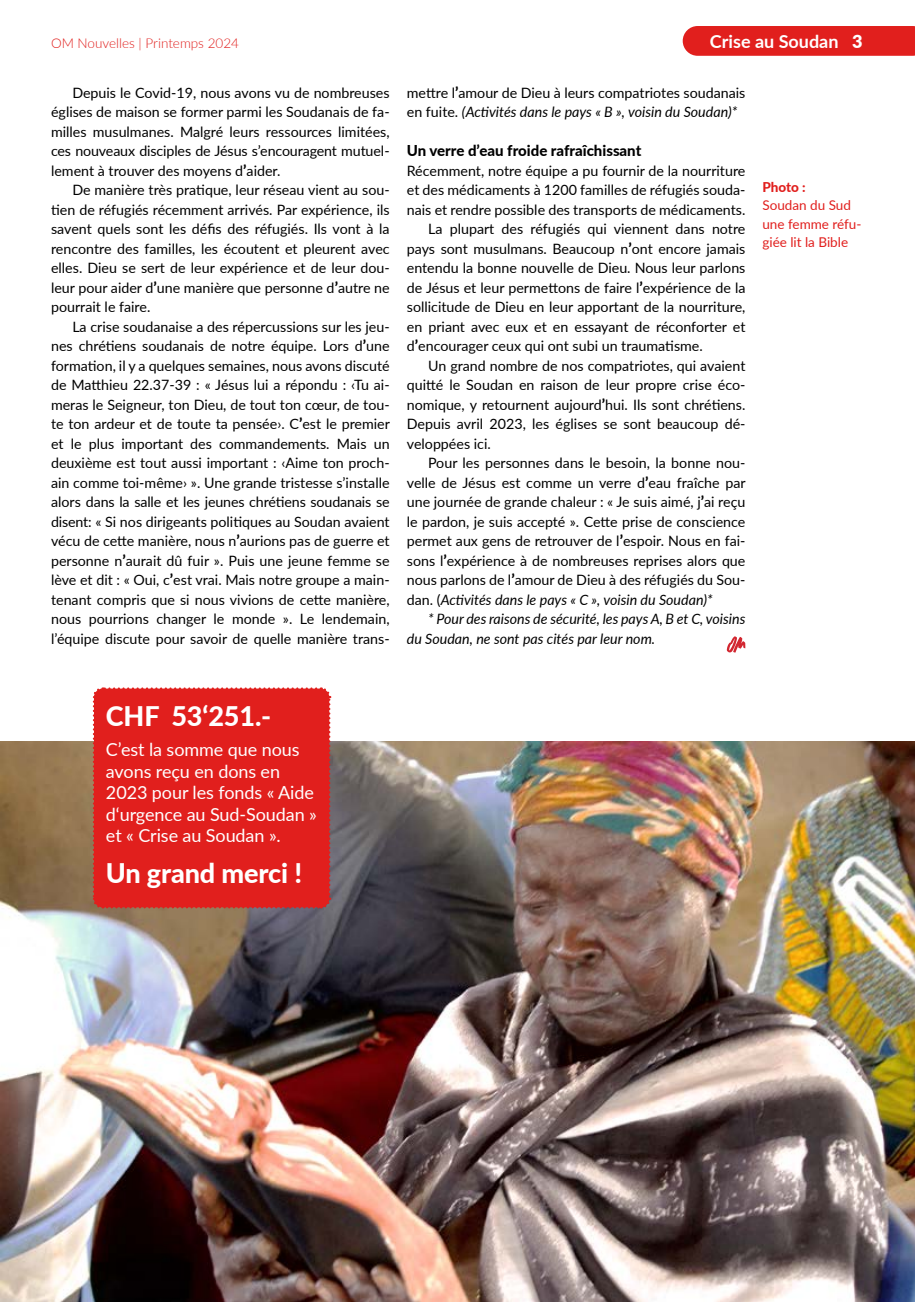
<style>
.page{position:relative;width:915px;height:1302px;background:#fff}
.page>*{position:absolute;margin:0;border:0;box-sizing:border-box;transform-origin:0 0}
.t1{font:800 27px "Lato";letter-spacing:-.005em;color:#fff}
.t2{font:18px/21.6px "Lato";letter-spacing:-.005em;color:#fff}
.t3{font:700 18px "Lato";color:#fff}
.t4{font:800 15px "Lato";color:#000}
.t5{font:14.25px/19.5px "Lato";color:#000;text-align:justify}
.t6{font:italic 14.25px "Lato";color:#000}
.t7{font:13.5px/18.5px "Lato";color:#e11f1d}
.t8{font:300 13.5px "Lato";color:#e11f1d}
.t9{font:800 13.5px "Lato";color:#e11f1d}
.s1{font-weight:800;font-size:15px}
.s2{font-weight:900}
.s3{font-style:italic}
.s4{font-style:normal}
</style>
<div class="page">
<svg style="left:726px;top:636px;width:19px;height:16px"></svg>
<div style="left:682px;top:26px;width:232px;height:30px;background:#e11f1d"></div>
<img style="left:0;top:741px;width:914px;height:560px">
<div style="left:91px;top:687px;width:240px;height:222px;background:#e11f1d"></div>
<p class="t8" style="left:51px;top:34px;width:189px">OM Nouvelles | Printemps 2024</p>
<p class="t5" style="left:51px;top:82px;width:340px;text-indent:21px">Depuis le Covid-19, nous avons vu de nombreuses églises de maison se former parmi les Soudanais de fa&shy;milles musulmanes. Malgré leurs ressources limitées, ces nouveaux disciples de Jésus s’encouragent mutuel&shy;lement à trouver des moyens d<span class="s1">’</span>aider.</p>
<p class="t5" style="left:51px;top:179px;width:340px;text-indent:21px">De manière très pratique, leur réseau vient au sou&shy;tien de réfugiés récemment arrivés. Par expérience, ils savent quels sont les défis des réfugiés. Ils vont à la rencontre des familles, les écoutent et pleurent avec elles. Dieu se sert de leur expérience et de leur dou&shy;leur pour aider d<span class="s1">’</span>une manière que personne d<span class="s1">’</span>autre ne pourrait le faire.</p>
<p class="t5" style="left:51px;top:316px;width:340px;text-indent:21px">La crise soudanaise a des répercussions sur les jeu&shy;nes chrétiens soudanais de notre équipe. Lors d<span class="s1">’</span>une formation, il y a quelques semaines, nous avons discuté de Matthieu 22.37-39 : « Jésus lui a répondu : ‹Tu ai&shy;meras le Seigneur, ton Dieu, de tout ton cœur, de tou&shy;te ton ardeur et de toute ta pensée›. C<span class="s1">’</span>est le premier et le plus important des commandements. Mais un deuxième est tout aussi important : ‹Aime ton proch&shy;ain comme toi-même› ». Une grande tristesse s’installe alors dans la salle et les jeunes chrétiens soudanais se disent: « Si nos dirigeants politiques au Soudan avaient vécu de cette manière, nous n<span class="s1">’</span>aurions pas de guerre et personne n<span class="s1">’</span>aurait dû fuir ». Puis une jeune femme se lève et dit : « Oui, c<span class="s1">’</span>est vrai. Mais notre groupe a main&shy;tenant compris que si nous vivions de cette manière, nous pourrions changer le monde ». Le lendemain, l’équipe discute pour savoir de quelle manière trans-</p>
<p class="t3" style="left:709px;top:28px;width:154px">Crise au Soudan <span class="s2">3</span></p>
<p class="t5" style="left:406px;top:82px;width:340px">mettre l<span class="s1">’</span>amour de Dieu à leurs compatriotes soudanais en fuite. <span class="s3">(Activités dans le pays « B », voisin du Soudan)*</span></p>
<p class="t4" style="left:406px;top:139px;width:236px">Un verre d’eau froide rafraîchissant</p>
<p class="t5" style="left:406px;top:160px;width:340px">Récemment, notre équipe a pu fournir de la nourriture</p>
<p class="t5" style="left:406px;top:179px;width:340px">et des médicaments à 1200 familles de réfugiés souda-</p>
<p class="t5" style="left:406px;top:199px;width:340px">nais et rendre possible des transports de médicaments.</p>
<p class="t5" style="left:428px;top:218px;width:319px">La plupart des réfugiés qui viennent dans notre</p>
<p class="t5" style="left:406px;top:238px;width:340px">pays sont musulmans. Beaucoup n<span class="s1">’</span>ont encore jamais</p>
<p class="t5" style="left:406px;top:257px;width:340px">entendu la bonne nouvelle de Dieu. Nous leur parlons</p>
<p class="t5" style="left:406px;top:277px;width:340px">de Jésus et leur permettons de faire l<span class="s1">’</span>expérience de la</p>
<p class="t5" style="left:406px;top:296px;width:340px">sollicitude de Dieu en leur apportant de la nourriture,</p>
<p class="t5" style="left:406px;top:316px;width:340px">en priant avec eux et en essayant de réconforter et</p>
<p class="t5" style="left:406px;top:335px;width:297px">d<span class="s1">’</span>encourager ceux qui ont subi un traumatisme.</p>
<p class="t5" style="left:428px;top:355px;width:319px">Un grand nombre de nos compatriotes, qui avaient</p>
<p class="t5" style="left:406px;top:374px;width:340px">quitté le Soudan en raison de leur propre crise éco-</p>
<p class="t5" style="left:406px;top:394px;width:340px">nomique, y retournent aujourd<span class="s1">’</span>hui. Ils sont chrétiens.</p>
<p class="t5" style="left:406px;top:413px;width:340px">Depuis avril 2023, les églises se sont beaucoup dé-</p>
<p class="t5" style="left:406px;top:433px;width:85px">veloppées ici.</p>
<p class="t5" style="left:428px;top:452px;width:319px">Pour les personnes dans le besoin, la bonne nou-</p>
<p class="t5" style="left:406px;top:472px;width:340px">velle de Jésus est comme un verre d<span class="s1">’</span>eau fraîche par</p>
<p class="t5" style="left:406px;top:491px;width:340px">une journée de grande chaleur : « Je suis aimé, j<span class="s1">’</span>ai reçu</p>
<p class="t5" style="left:406px;top:511px;width:340px">le pardon, je suis accepté ». Cette prise de conscience</p>
<p class="t5" style="left:406px;top:530px;width:340px">permet aux gens de retrouver de l<span class="s1">’</span>espoir. Nous en fai-</p>
<p class="t5" style="left:406px;top:550px;width:340px">sons l<span class="s1">’</span>expérience à de nombreuses reprises alors que</p>
<p class="t5" style="left:406px;top:569px;width:340px">nous parlons de l<span class="s1">’</span>amour de Dieu à des réfugiés du Sou-</p>
<p class="t6" style="left:406px;top:589px;width:307px"><span class="s4">dan. (</span>Activités dans le pays « C », voisin du Soudan)*</p>
<p class="t6" style="left:428px;top:609px;width:319px">* Pour des raisons de sécurité, les pays A, B et C, voisins</p>
<p class="t6" style="left:406px;top:628px;width:250px">du Soudan, ne sont pas cités par leur nom.</p>
<p class="t9" style="left:762px;top:177px;width:45px">Photo :</p>
<p class="t7" style="left:762px;top:196px;width:101px">Soudan du Sud une femme réfu&shy;giée lit la Bible</p>
<h1 class="t1" style="left:106px;top:696px;width:167px">CHF 53‘251.-</h1>
<p class="t2" style="left:106px;top:737px;width:212px">C’est la somme que nous avons reçu en dons en<br>2023 pour les fonds « Aide d‘urgence au Sud-Soudan » et « Crise au Soudan ».</p>
<h1 class="t1" style="left:106px;top:853px;width:197px">Un grand merci !</h1>
</div>
